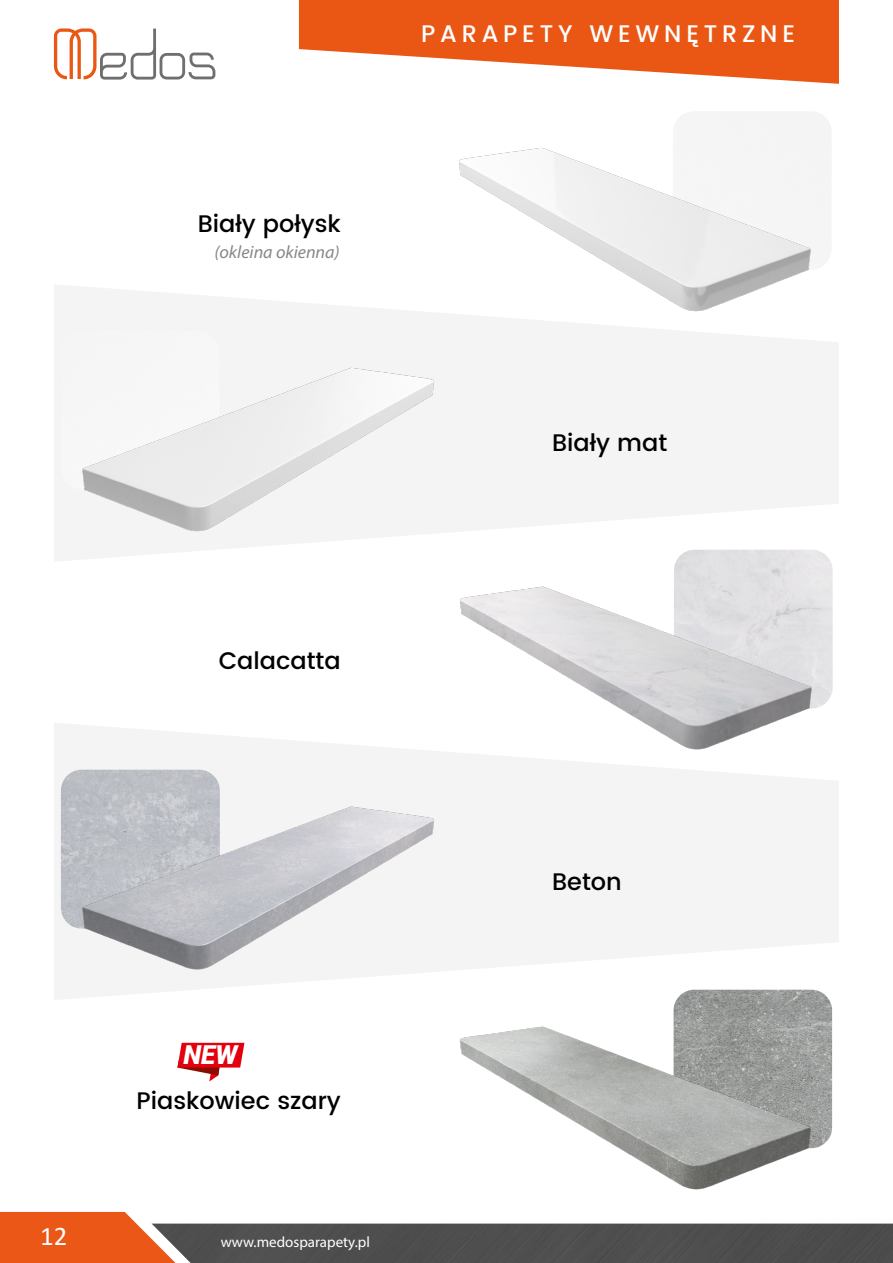
<style>
.page{position:relative;width:893px;height:1263px;background:#fff}
.page>*{position:absolute;margin:0;border:0;box-sizing:border-box;transform-origin:0 0}
.t1{font:27px "Calibri";color:#fff}
.t2{font:italic 900 26.1px "Roboto";color:#fff}
.t3{font:500 24px "Poppins";color:#000}
.t4{font:500 24px "Poppins";letter-spacing:.2em;color:#fff}
.t5{font:italic 18px "Myriad Pro";color:#878786}
.t6{font:15px "Myriad Pro";color:#fff}
</style>
<div class="page">
<div style="left:188px;top:1223px;width:705px;height:40px;background:#4e4e4e"></div>
<svg style="left:54px;top:285px;width:785px;height:276px;fill:#f4f4f4"></svg>
<svg style="left:54px;top:723px;width:785px;height:277px;fill:#f4f4f4"></svg>
<svg style="left:0;top:1212px;width:188px;height:51px;background:#e26c39"></svg>
<svg style="left:54px;top:28px;width:161px;height:52px"></svg>
<svg style="left:299px;top:0;width:540px;height:84px;fill:#ea5715"></svg>
<svg style="left:177px;top:1043px;width:67px;height:38px"></svg>
<img style="left:61px;top:323px;width:387px;height:238px">
<img style="left:445px;top:112px;width:387px;height:266px">
<img style="left:446px;top:982px;width:386px;height:274px">
<img style="left:61px;top:762px;width:387px;height:274px">
<img style="left:446px;top:542px;width:387px;height:274px">
<p class="t3" style="left:198px;top:206px;width:145px">Biały połysk</p>
<p class="t5" style="left:215px;top:241px;width:127px">(okleina okienna)</p>
<p class="t3" style="left:219px;top:643px;width:124px">Calacatta</p>
<p class="t4" style="left:421px;top:16px;width:375px">PARAPETY WEWNĘTRZNE</p>
<p class="t3" style="left:552px;top:425px;width:117px">Biały mat</p>
<p class="t2" style="left:183px;top:1036px;width:56px">NEW</p>
<p class="t3" style="left:137px;top:1083px;width:206px">Piaskowiec szary</p>
<p class="t1" style="left:40px;top:1217px;width:29px">12</p>
<p class="t6" style="left:221px;top:1233px;width:151px">www.medosparapety.pl</p>
<p class="t3" style="left:552px;top:864px;width:71px">Beton</p>
</div>
